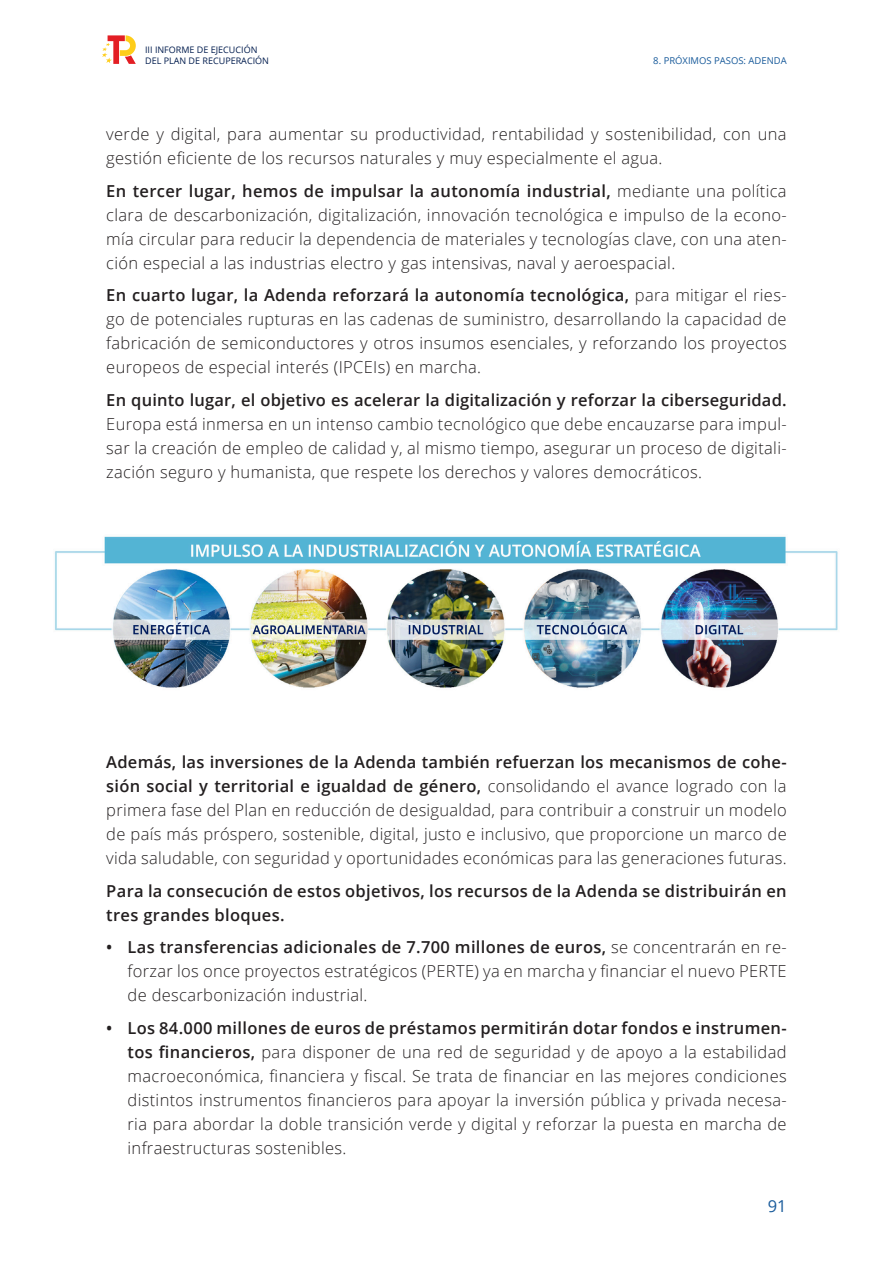
<style>
.page{position:relative;width:893px;height:1263px;background:#fff}
.page>*{position:absolute;margin:0;border:0;box-sizing:border-box;transform-origin:0 0}
.t1{font:300 16.5px/24px "Open Sans";letter-spacing:.02em;color:#231f20;text-align:justify}
.t2{font:600 16.5px/24px "Open Sans";letter-spacing:.02em;color:#231f20}
.t3{font:16.5px "Open Sans";color:#195b9b}
.t4{font:9.45px "Open Sans";color:#195b9b}
.t5{font:9px/10.5px "Open Sans";color:#001c4e}
.s1{font-weight:600}
</style>
<div class="page">
<svg style="left:102px;top:35px;width:34px;height:29px"></svg>
<img style="left:54px;top:536px;width:784px;height:152px">
<p class="t5" style="left:145px;top:45px;width:125px">III INFORME DE EJECUCIÓN<br>DEL PLAN DE RECUPERACIÓN</p>
<p class="t4" style="left:653px;top:54px;width:135px">8. PRÓXIMOS PASOS: ADENDA</p>
<p class="t1" style="left:106px;top:122px;width:682px">verde y digital, para aumentar su productividad, rentabilidad y sostenibilidad, con una gestión eficiente de los recursos naturales y muy especialmente el agua.</p>
<p class="t1" style="left:106px;top:178px;width:682px"><span class="s1">En tercer lugar, hemos de impulsar la autonomía industrial,</span> mediante una política clara de descarbonización, digitalización, innovación tecnológica e impulso de la econo&shy;mía circular para reducir la dependencia de materiales y tecnologías clave, con una aten&shy;ción especial a las industrias electro y gas intensivas, naval y aeroespacial.</p>
<p class="t1" style="left:106px;top:283px;width:682px"><span class="s1">En cuarto lugar, la Adenda reforzará la autonomía tecnológica,</span> para mitigar el ries&shy;go de potenciales rupturas en las cadenas de suministro, desarrollando la capacidad de fabricación de semiconductores y otros insumos esenciales, y reforzando los proyectos europeos de especial interés (IPCEIs) en marcha.</p>
<p class="t1" style="left:106px;top:387px;width:682px"><span class="s1">En quinto lugar, el objetivo es acelerar la digitalización y reforzar la ciberseguridad.<br></span>Europa está inmersa en un intenso cambio tecnológico que debe encauzarse para impul&shy;sar la creación de empleo de calidad y, al mismo tiempo, asegurar un proceso de digitali&shy;zación seguro y humanista, que respete los derechos y valores democráticos.</p>
<p class="t1" style="left:106px;top:750px;width:682px"><span class="s1">Además, las inversiones de la Adenda también refuerzan los mecanismos de cohe&shy;sión social y territorial e igualdad de género,</span> consolidando el avance logrado con la primera fase del Plan en reducción de desigualdad, para contribuir a construir un modelo de país más próspero, sostenible, digital, justo e inclusivo, que proporcione un marco de vida saludable, con seguridad y oportunidades económicas para las generaciones futuras.</p>
<p class="t2" style="left:106px;top:878px;width:682px">Para la consecución de estos objetivos, los recursos de la Adenda se distribuirán en tres grandes bloques.</p>
<p class="t1" style="left:128px;top:935px;width:661px;text-indent:-21px"><span class="s1">• Las transferencias adicionales de 7.700 millones de euros,</span> se concentrarán en re&shy;forzar los once proyectos estratégicos (PERTE) ya en marcha y financiar el nuevo PERTE de descarbonización industrial.</p>
<p class="t1" style="left:128px;top:1015px;width:661px;text-indent:-21px"><span class="s1">• Los 84.000 millones de euros de préstamos permitirán dotar fondos e instrumen&shy;tos financieros,</span> para disponer de una red de seguridad y de apoyo a la estabilidad macroeconómica, financiera y fiscal. Se trata de financiar en las mejores condiciones distintos instrumentos financieros para apoyar la inversión pública y privada necesa&shy;ria para abordar la doble transición verde y digital y reforzar la puesta en marcha de infraestructuras sostenibles.</p>
<p class="t3" style="left:768px;top:1194px;width:20px">91</p>
</div>
